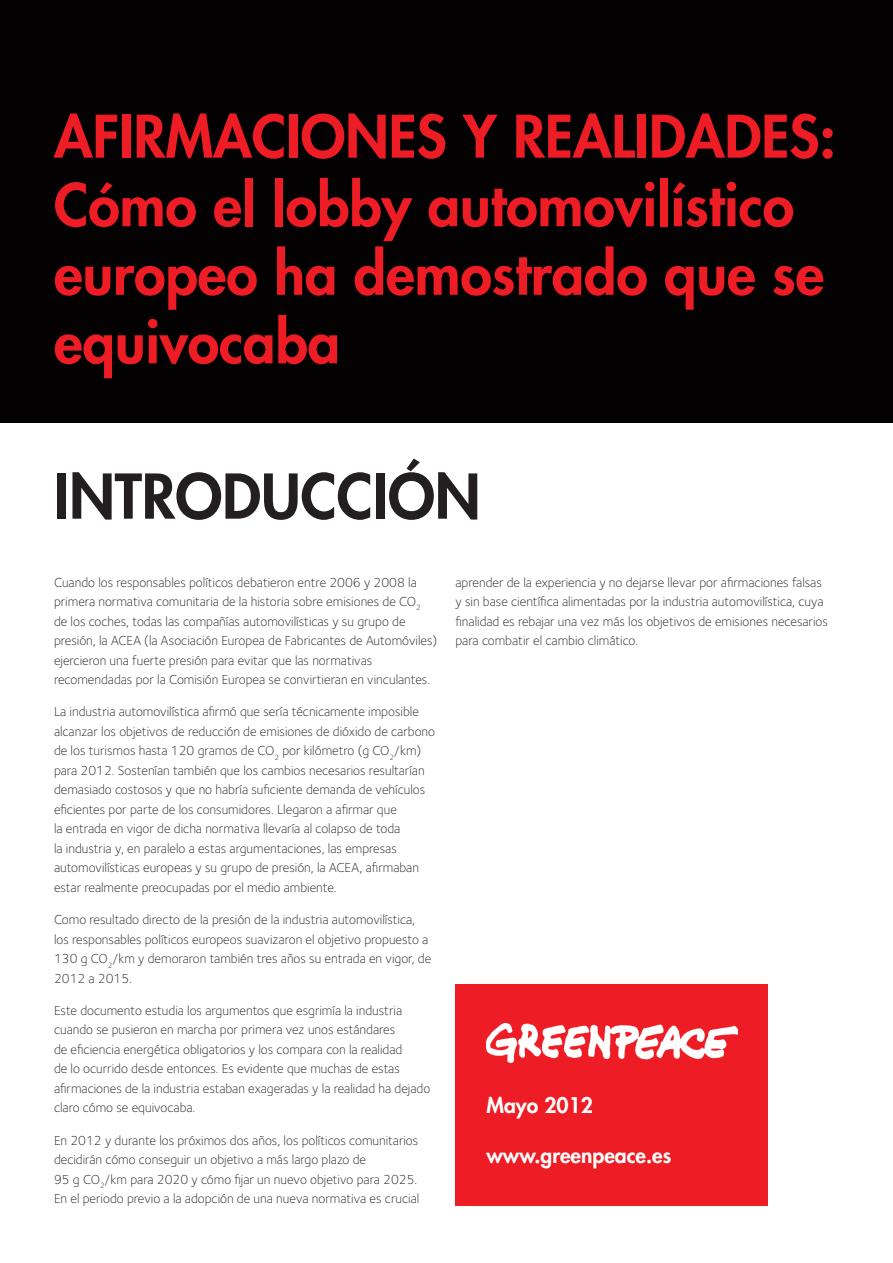
<style>
.page{position:relative;width:893px;height:1263px;background:#fff}
.page>*{position:absolute;margin:0;border:0;box-sizing:border-box;transform-origin:0 0}
.t1{font:800 60px "Futura Std";color:#231f20}
.t2{font:800 57.15px/68.6px "Futura Std";color:#ee1c24}
.t3{font:800 21px "Futura Std";color:#fff}
.texto_general{font:300 13.5px/19.5px "Foundry Sterling";color:#231f20}
</style>
<div class="page">
<div style="left:0;top:0;width:893px;height:422px;background:#030101"></div>
<div style="left:455px;top:985px;width:313px;height:221px;background:#ee1c24"></div>
<img style="left:486px;top:1023px;width:251px;height:39px">
<p class="t2" style="left:54px;top:102px;width:783px">AFIRMACIONES Y REALIDADES:</p>
<p class="t2" style="left:54px;top:171px;width:772px">Cómo el lobby automovilístico europeo ha demostrado que se equivocaba</p>
<p class="t1" style="left:54px;top:458px;width:428px">INTRODUCCIÓN</p>
<p class="texto_general" style="left:54px;top:572px;width:385px">Cuando los responsables políticos debatieron entre 2006 y 2008 la primera normativa comunitaria de la historia sobre emisiones de CO<sub>2 </sub>de los coches, todas las compañías automovilísticas y su grupo de presión, la ACEA (la Asociación Europea de Fabricantes de Automóviles) ejercieron una fuerte presión para evitar que las normativas recomendadas por la Comisión Europea se convirtieran en vinculantes.</p>
<p class="texto_general" style="left:54px;top:702px;width:383px">La industria automovilística afirmó que sería técnicamente imposible alcanzar los objetivos de reducción de emisiones de dióxido de carbono de los turismos hasta 120 gramos de CO<sub>2</sub> por kilómetro (g CO<sub>2</sub>/km) para 2012. Sostenían también que los cambios necesarios resultarían demasiado costosos y que no habría suficiente demanda de vehículos eficientes por parte de los consumidores. Llegaron a afirmar que<br>la entrada en vigor de dicha normativa llevaría al colapso de toda<br>la industria y, en paralelo a estas argumentaciones, las empresas automovilísticas europeas y su grupo de presión, la ACEA, afirmaban estar realmente preocupadas por el medio ambiente.</p>
<p class="texto_general" style="left:54px;top:910px;width:379px">Como resultado directo de la presión de la industria automovilística, los responsables políticos europeos suavizaron el objetivo propuesto a 130 g CO<sub>2</sub>/km y demoraron también tres años su entrada en vigor, de 2012 a 2015.</p>
<p class="texto_general" style="left:54px;top:1000px;width:378px">Este documento estudia los argumentos que esgrimía la industria cuando se pusieron en marcha por primera vez unos estándares<br>de eficiencia energética obligatorios y los compara con la realidad<br>de lo ocurrido desde entonces. Es evidente que muchas de estas afirmaciones de la industria estaban exageradas y la realidad ha dejado claro cómo se equivocaba.</p>
<p class="texto_general" style="left:54px;top:1130px;width:367px">En 2012 y durante los próximos dos años, los políticos comunitarios decidirán cómo conseguir un objetivo a más largo plazo de<br>95 g CO<sub>2</sub>/km para 2020 y cómo fijar un nuevo objetivo para 2025.<br>En el periodo previo a la adopción de una nueva normativa es crucial</p>
<p class="texto_general" style="left:455px;top:572px;width:374px">aprender de la experiencia y no dejarse llevar por afirmaciones falsas y sin base científica alimentadas por la industria automovilística, cuya finalidad es rebajar una vez más los objetivos de emisiones necesarios para combatir el cambio climático.</p>
<p class="t3" style="left:486px;top:1092px;width:108px">Mayo 2012</p>
<p class="t3" style="left:486px;top:1142px;width:186px">www.greenpeace.es</p>
</div>
